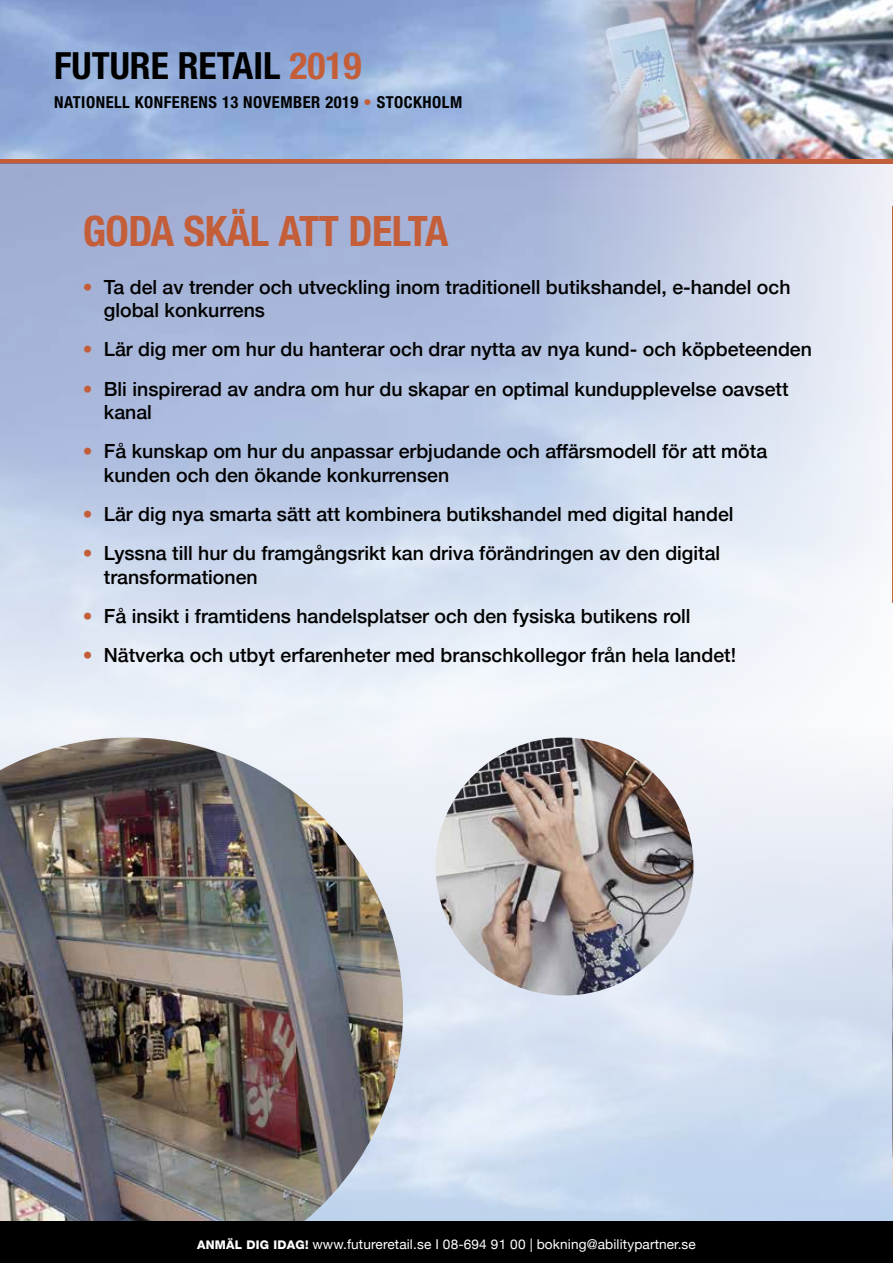
<style>
.page{position:relative;width:893px;height:1263px;background:#fff}
.page>*{position:absolute;margin:0;border:0;box-sizing:border-box;transform-origin:0 0}
.t1{font:700 condensed 42px "Helvetica Neue";letter-spacing:-.01em;color:#c35e39}
.t2{font:700 condensed 37.5px "Helvetica Neue";color:#000}
.t3{font:500 19.5px/23.4px "Helvetica Neue";color:#000}
.t4{font:700 condensed 16.5px "Helvetica Neue";letter-spacing:.03em;color:#000}
.t5{font:13.5px "Helvetica Neue";letter-spacing:.01em;color:#fff}
.s1{color:#c35e39}
.s2{font-family:"Helvetica Neue LT Std";font-weight:800;font-size:12px}
</style>
<div class="page">
<img style="left:403px;top:910px;width:490px;height:312px">
<img style="left:0;top:910px;width:403px;height:312px">
<img style="left:892px;top:755px;width:1px;height:430px">
<hr style="left:892px;top:206px;width:1px;height:397px;background:#cb6433">
<div style="left:0;top:158px;width:893px;height:6px;background:#c35e39"></div>
<div style="left:0;top:1222px;width:893px;height:41px;background:#000"></div>
<img style="left:582px;top:0;width:311px;height:158px">
<img style="left:0;top:164px;width:892px;height:746px">
<img style="left:436px;top:738px;width:257px;height:257px;border-radius:129px">
<h2 class="t2" style="left:54px;top:43px;width:309px">FUTURE RETAIL <span class="s1">2019</span></h2>
<p class="t4" style="left:54px;top:92px;width:410px">NATIONELL KONFERENS 13 NOVEMBER 2019 <span class="s1">•</span> STOCKHOLM</p>
<h1 class="t1" style="left:83px;top:206px;width:367px">GODA SKÄL ATT DELTA</h1>
<p class="t3" style="left:104px;top:274px;width:688px;text-indent:-21px"><span class="s1">•</span> Ta del av trender och utveckling inom traditionell butikshandel, e-handel och global konkurrens</p>
<p class="t3" style="left:83px;top:336px;width:731px"><span class="s1">•</span> Lär dig mer om hur du hanterar och drar nytta av nya kund- och köpbeteenden</p>
<p class="t3" style="left:104px;top:376px;width:686px;text-indent:-21px"><span class="s1">•</span> Bli inspirerad av andra om hur du skapar en optimal kundupplevelse oavsett kanal</p>
<p class="t3" style="left:104px;top:438px;width:665px;text-indent:-21px"><span class="s1">•</span> Få kunskap om hur du anpassar erbjudande och affärsmodell för att möta kunden och den ökande konkurrensen</p>
<p class="t3" style="left:83px;top:501px;width:652px"><span class="s1">•</span> Lär dig nya smarta sätt att kombinera butikshandel med digital handel</p>
<p class="t3" style="left:104px;top:540px;width:618px;text-indent:-21px"><span class="s1">•</span> Lyssna till hur du framgångsrikt kan driva förändringen av den digital transformationen</p>
<p class="t3" style="left:83px;top:603px;width:609px"><span class="s1">•</span> Få insikt i framtidens handelsplatser och den fysiska butikens roll</p>
<p class="t3" style="left:83px;top:642px;width:655px"><span class="s1">•</span> Nätverka och utbyt erfarenheter med branschkollegor från hela landet!</p>
<p class="t5" style="left:197px;top:1234px;width:500px"><span class="s2">ANMÄL DIG IDAG!</span> www.futureretail.se I 08-694 91 00 | bokning@abilitypartner.se</p>
</div>
